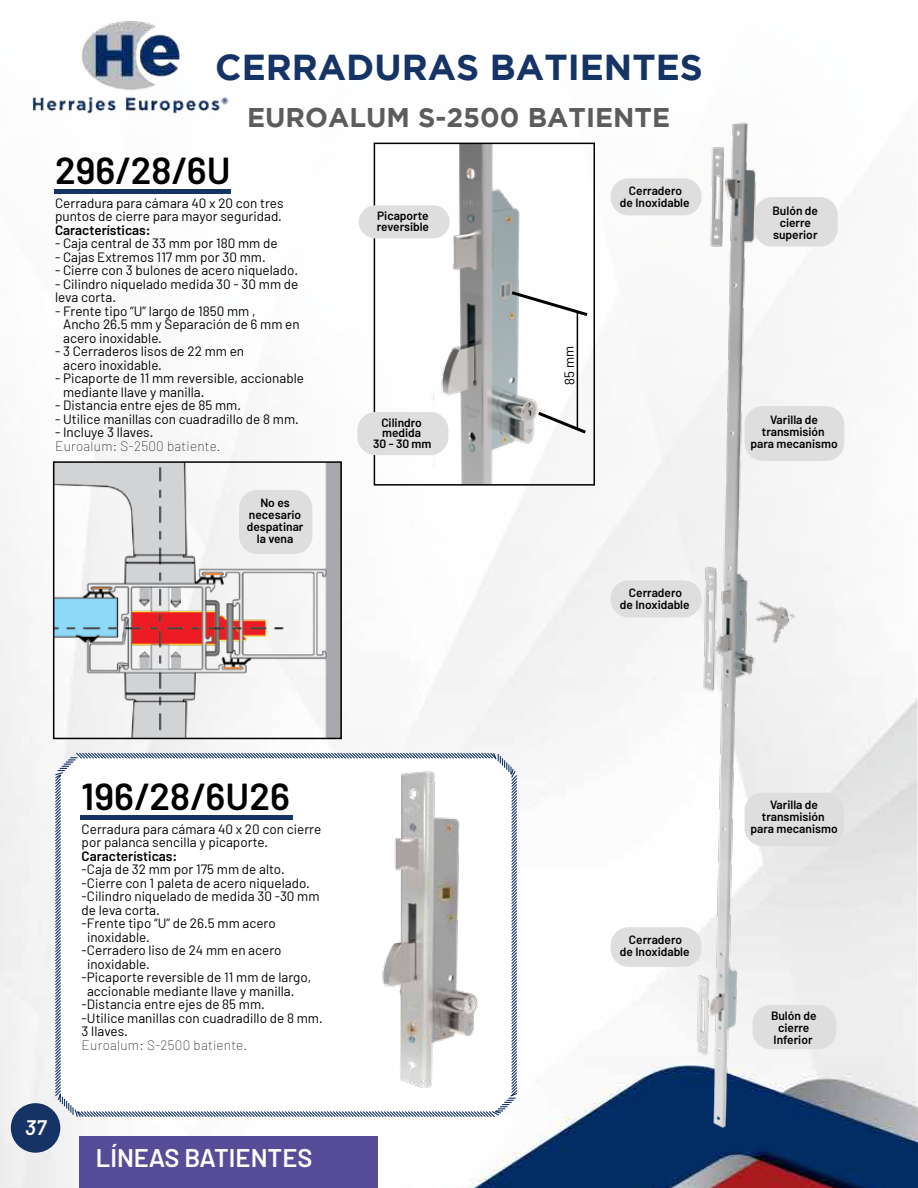
<style>
.page{position:relative;width:918px;height:1188px;background:#fff}
.page>*{position:absolute;margin:0;border:0;box-sizing:border-box;transform-origin:0 0}
.t1{font:600 37.5px "Barlow";color:#000}
.t2{font:700 36px "Gotham";color:#153465}
.t3{font:700 27px "Gotham";color:#5c5c5c}
.t4{font:600 25.5px "Barlow";color:#fff}
.t5{font:italic 600 21px "Barlow";color:#fff}
.t6{font:13.5px/13.5px "Barlow";color:#000}
.t7{font:100 13.5px "Barlow";letter-spacing:.02em;color:#000}
.t8{font:600 13.5px "Barlow";color:#000}
.t9{font:600 12px/12px "Barlow";color:#000;text-align:center}
</style>
<div class="page">
<img style="left:0;top:21px;width:918px;height:1167px">
<div style="left:11px;top:1103px;width:49px;height:50px;background:#153465;border-radius:50%"></div>
<svg style="left:54px;top:751px;width:464px;height:367px"></svg>
<img style="left:377px;top:769px;width:109px;height:319px">
<img style="left:377px;top:146px;width:193px;height:337px">
<div style="left:374px;top:143px;width:221px;height:343px;border:2px solid #000"></div>
<img style="left:677px;top:102px;width:135px;height:1031px">
<div style="left:54px;top:189px;width:176px;height:5px;background:#153465"></div>
<svg style="left:508px;top:289px;width:83px;height:29px"></svg>
<svg style="left:535px;top:409px;width:54px;height:27px"></svg>
<hr style="left:577px;top:311px;width:1px;height:118px;background:#000">
<div style="left:81px;top:815px;width:212px;height:5px;background:#153465"></div>
<img style="left:56px;top:464px;width:283px;height:272px">
<div style="left:53px;top:461px;width:289px;height:278px;border:2px solid #000"></div>
<div style="left:80px;top:1136px;width:298px;height:52px;background:#564c98"></div>
<div style="left:754px;top:197px;width:84px;height:50px;background:#dedede;border-radius:18px"></div>
<div style="left:745px;top:406px;width:99px;height:55px;background:#dedede;border-radius:18px"></div>
<div style="left:611px;top:178px;width:91px;height:37px;background:#dedede;border-radius:18px"></div>
<div style="left:357px;top:412px;width:91px;height:43px;background:#dedede;border-radius:18px"></div>
<div style="left:359px;top:205px;width:91px;height:33px;background:#dedede;border-radius:16px"></div>
<div style="left:753px;top:1005px;width:83px;height:44px;background:#dedede;border-radius:18px"></div>
<div style="left:611px;top:927px;width:91px;height:40px;background:#dedede;border-radius:18px"></div>
<div style="left:745px;top:793px;width:99px;height:53px;background:#dedede;border-radius:18px"></div>
<div style="left:611px;top:580px;width:91px;height:38px;background:#dedede;border-radius:18px"></div>
<div style="left:239px;top:490px;width:73px;height:64px;background:#dedede;border-radius:18px"></div>
<h2 class="t2" style="left:215px;top:47px;width:489px">CERRADURAS BATIENTES</h2>
<h3 class="t3" style="left:247px;top:102px;width:425px">EUROALUM S-2500 BATIENTE</h3>
<h1 class="t1" style="left:55px;top:148px;width:177px">296/28/6U</h1>
<p class="t6" style="left:55px;top:196px;width:230px">Cerradura para cámara 40 x 20 con tres puntos de cierre para mayor seguridad.</p>
<p class="t8" style="left:55px;top:221px;width:97px">Características:</p>
<p class="t6" style="left:55px;top:236px;width:224px">- Caja central de 33 mm por 180 mm de</p>
<p class="t6" style="left:55px;top:250px;width:212px">- Cajas Extremos 117 mm por 30 mm.</p>
<p class="t6" style="left:55px;top:263px;width:245px">- Cierre con 3 bulones de acero niquelado.</p>
<p class="t6" style="left:55px;top:277px;width:245px">- Cilindro niquelado medida 30 - 30 mm de leva corta.</p>
<p class="t6" style="left:63px;top:304px;width:238px;text-indent:-8px">- Frente tipo “U” largo de 1850 mm ,<br>Ancho 26.5 mm y Separación de 6 mm en acero inoxidable.</p>
<p class="t6" style="left:63px;top:344px;width:183px;text-indent:-8px">- 3 Cerraderos lisos de 22 mm en acero inoxidable.</p>
<p class="t6" style="left:63px;top:371px;width:242px;text-indent:-8px">- Picaporte de 11 mm reversible, accionable mediante llave y manilla.</p>
<p class="t6" style="left:55px;top:398px;width:188px">- Distancia entre ejes de 85 mm.</p>
<p class="t6" style="left:55px;top:412px;width:245px">- Utilice manillas con cuadradillo de 8 mm.</p>
<p class="t6" style="left:55px;top:425px;width:100px">- Incluye 3 llaves.</p>
<p class="t7" style="left:55px;top:437px;width:167px">Euroalum: S-2500 batiente.</p>
<p class="t9" style="left:247px;top:496px;width:58px">No es necesario despatinar la vena</p>
<p class="t9" style="left:377px;top:211px;width:54px;line-height:10.5px;text-align:left">Picaporte reversible</p>
<p class="t9" style="left:373px;top:417px;width:60px;line-height:10.5px">Cilindro medida<br>30 - 30 mm</p>
<p class="t9" style="left:620px;top:184px;width:71px">Cerradero<br>de Inoxidable</p>
<p class="t6" style="left:562px;top:385px;width:40px;rotate:-91deg">85 mm</p>
<p class="t9" style="left:620px;top:586px;width:71px">Cerradero<br>de Inoxidable</p>
<p class="t9" style="left:773px;top:205px;width:47px">Bulón de cierre superior</p>
<p class="t9" style="left:750px;top:414px;width:89px">Varilla de transmisión para mecanismo</p>
<h3 class="t5" style="left:25px;top:1114px;width:22px">37</h3>
<h1 class="t1" style="left:82px;top:773px;width:210px">196/28/6U26</h1>
<p class="t6" style="left:82px;top:822px;width:241px">Cerradura para cámara 40 x 20 con cierre por palanca sencilla y picaporte.</p>
<p class="t8" style="left:82px;top:848px;width:97px">Características:</p>
<p class="t6" style="left:82px;top:862px;width:205px">-Caja de 32 mm por 175 mm de alto.</p>
<p class="t6" style="left:82px;top:876px;width:230px">-Cierre con 1 paleta de acero niquelado.</p>
<p class="t6" style="left:82px;top:889px;width:239px">-Cilindro niquelado de medida 30 -30 mm</p>
<p class="t6" style="left:82px;top:903px;width:80px">de leva corta.</p>
<p class="t6" style="left:82px;top:916px;width:196px">-Frente tipo “U” de 26.5 mm acero</p>
<p class="t6" style="left:87px;top:930px;width:64px">inoxidable.</p>
<p class="t6" style="left:82px;top:943px;width:201px">-Cerradero liso de 24 mm en acero</p>
<p class="t6" style="left:87px;top:957px;width:64px">inoxidable.</p>
<p class="t6" style="left:82px;top:970px;width:231px">-Picaporte reversible de 11 mm de largo,</p>
<p class="t6" style="left:87px;top:984px;width:209px">accionable mediante llave y manilla.</p>
<p class="t6" style="left:82px;top:997px;width:185px">-Distancia entre ejes de 85 mm.</p>
<p class="t6" style="left:82px;top:1011px;width:243px">-Utilice manillas con cuadradillo de 8 mm.</p>
<p class="t6" style="left:82px;top:1024px;width:48px">3 llaves.</p>
<p class="t7" style="left:82px;top:1037px;width:167px">Euroalum: S-2500 batiente.</p>
<h3 class="t4" style="left:96px;top:1142px;width:218px">LÍNEAS BATIENTES</h3>
<p class="t9" style="left:620px;top:933px;width:71px">Cerradero<br>de Inoxidable</p>
<p class="t9" style="left:750px;top:799px;width:89px">Varilla de transmisión para mecanismo</p>
<p class="t9" style="left:771px;top:1009px;width:47px">Bulón de cierre<br>Inferior</p>
</div>
